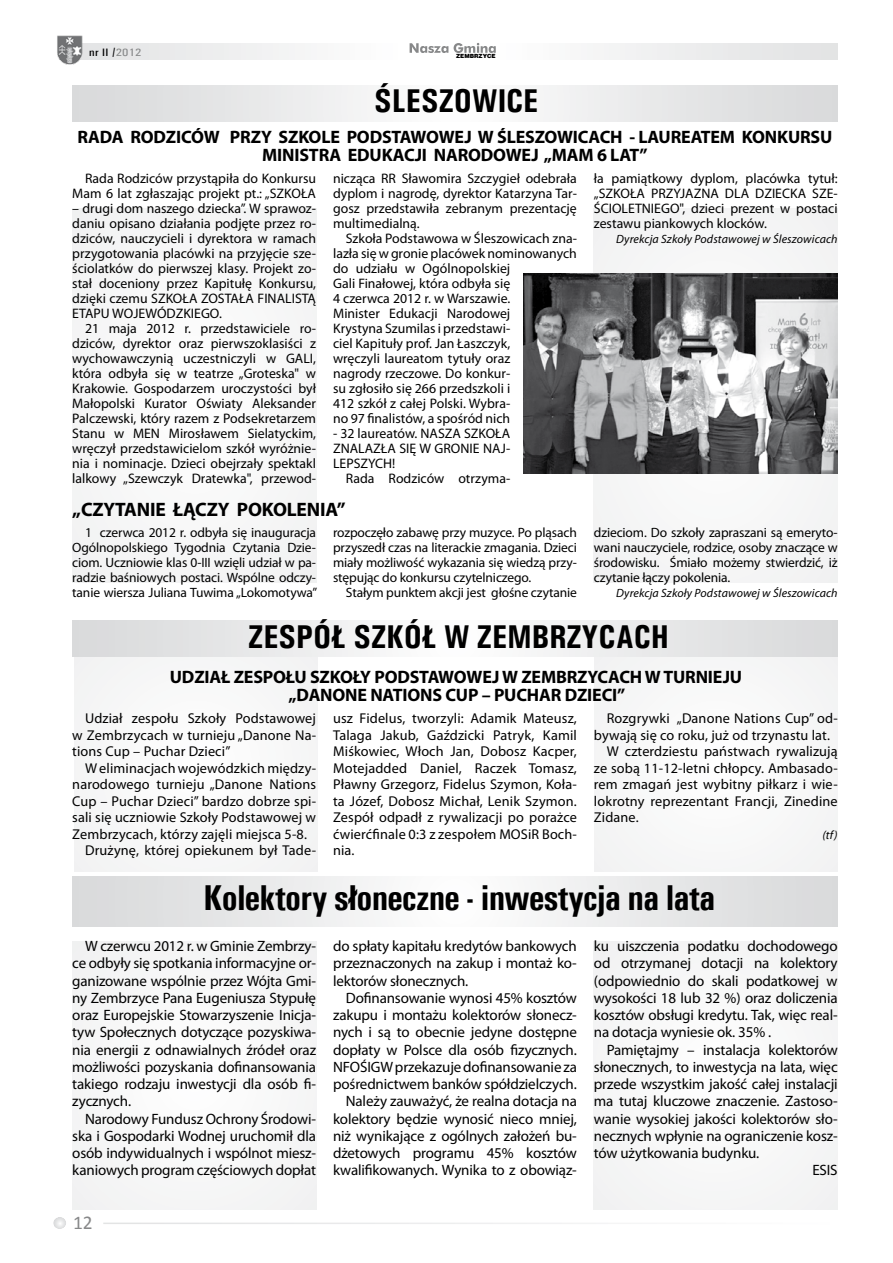
<style>
.page{position:relative;width:893px;height:1263px;background:#fff}
.page>*{position:absolute;margin:0;border:0;box-sizing:border-box;transform-origin:0 0}
.t1{font:700 condensed 36px "Univers";letter-spacing:-.02em;color:#000}
.t2{font:700 condensed 33px "Univers";color:#000}
.t3{font:700 19.5px "Myriad Pro";letter-spacing:-.01em;color:#000}
.t4{font:19.5px "Calibri";color:#878889}
.t5{font:700 18px/18px "Myriad Pro";letter-spacing:-.01em;color:#000;text-align:center}
.t6{font:15px/17.2px "Myriad Pro";letter-spacing:-.01em;color:#000;text-align:justify}
.t7{font:14.25px/16.5px "Myriad Pro";letter-spacing:.01em;color:#000;text-align:justify}
.t8{font:13.8px/15px "Myriad Pro";color:#000;text-align:justify}
.t9{font:13.5px/15px "Myriad Pro";letter-spacing:-.01em;color:#000;text-align:justify}
.t10{font:italic 12px "Myriad Pro";letter-spacing:.01em;color:#000}
.t11{font:500 condensed 10.8px "Univers";letter-spacing:.02em;color:#000;scale:1.25 1}
.t12{font:900 5.7px "Switzerland";color:#000}
.s1{font-size:12px}
.s2{color:#878889}
</style>
<div class="page">
<svg style="left:53px;top:1217px;width:13px;height:12px"></svg>
<div style="left:496px;top:43px;width:342px;height:17px;background:linear-gradient(to right,#fefefe,#e1e2e2)"></div>
<div style="left:60px;top:43px;width:341px;height:17px;background:linear-gradient(to right,#e0e1e2,#fefefe)"></div>
<img style="left:57px;top:35px;width:27px;height:30px">
<div style="left:72px;top:941px;width:244px;height:269px;background:#f6f6f7"></div>
<div style="left:594px;top:941px;width:244px;height:269px;background:#f6f6f7"></div>
<div style="left:74px;top:656px;width:244px;height:216px;background:#f7f7f7"></div>
<div style="left:594px;top:656px;width:244px;height:216px;background:#f7f7f7"></div>
<svg style="left:72px;top:620px;width:766px;height:37px"></svg>
<div style="left:72px;top:209px;width:244px;height:374px;background:#f6f6f7"></div>
<div style="left:594px;top:209px;width:244px;height:374px;background:#f5f5f5"></div>
<svg style="left:72px;top:85px;width:766px;height:37px"></svg>
<img style="left:523px;top:274px;width:315px;height:200px">
<svg style="left:410px;top:43px;width:86px;height:10px"></svg>
<svg style="left:72px;top:876px;width:766px;height:50px"></svg>
<p class="t11" style="left:89px;top:46px;width:43px">nr ii <span class="s1">/</span><span class="s2">2012</span></p>
<p class="t12" style="left:456px;top:53px;width:41px">ZEMBRZYCE</p>
<h2 class="t2" style="left:374px;top:81px;width:166px">ŚLESZOWICE</h2>
<h3 class="t5" style="left:78px;top:128px;width:756px">RADA RODZICÓW PRZY SZKOLE PODSTAWOWEJ W ŚLESZOWICACH - LAUREATEM KONKURSU<br>MINISTRA EDUKACJI NARODOWEJ „MAM 6 LAT”</h3>
<p class="t8" style="left:72px;top:171px;width:245px;text-align:right">Rada Rodziców przystąpiła do Konkursu<br>Mam 6 lat zgłaszając projekt pt.: „SZKOŁA</p>
<p class="t8" style="left:72px;top:201px;width:245px">– drugi dom naszego dziecka”. W sprawoz&shy;daniu opisano działania podjęte przez ro&shy;dziców, nauczycieli i dyrektora w ramach przygotowania placówki na przyjęcie sze&shy;ściolatków do pierwszej klasy. Projekt zo&shy;stał doceniony przez Kapitułę Konkursu, dzięki czemu SZKOŁA ZOSTAŁA FINALISTĄ ETAPU WOJEWÓDZKIEGO.</p>
<p class="t8" style="left:72px;top:321px;width:245px;text-indent:13px">21 maja 2012 r. przedstawiciele ro&shy;dziców, dyrektor oraz pierwszoklasiści z wychowawczynią uczestniczyli w GALI, która odbyła się w teatrze „Groteska" w Krakowie. Gospodarzem uroczystości był Małopolski Kurator Oświaty Aleksander Palczewski, który razem z Podsekretarzem Stanu w MEN Mirosławem Sielatyckim, wręczył przedstawicielom szkół wyróżnie&shy;nia i nominacje. Dzieci obejrzały spektakl lalkowy „Szewczyk Dratewka", przewod-</p>
<p class="t8" style="left:333px;top:171px;width:245px">nicząca RR Sławomira Szczygieł odebrała dyplom i nagrodę, dyrektor Katarzyna Tar&shy;gosz przedstawiła zebranym prezentację multimedialną.</p>
<p class="t8" style="left:333px;top:231px;width:245px;text-align:left;text-indent:13px">Szkoła Podstawowa w Śleszowicach zna&shy;lazła się w gronie placówek nominowanych do udziału w Ogólnopolskiej<br>Gali Finałowej, która odbyła się<br>4 czerwca 2012 r. w Warszawie.<br>Minister Edukacji Narodowej<br>Krystyna Szumilas i przedstawi-<br>ciel Kapituły prof. Jan Łaszczyk,<br>wręczyli laureatom tytuły oraz<br>nagrody rzeczowe. Do konkur-<br>su zgłosiło się 266 przedszkoli i<br>412 szkół z całej Polski. Wybra-<br>no 97 finalistów, a spośród nich</p>
<p class="t8" style="left:333px;top:426px;width:179px">- 32 laureatów. NASZA SZKOŁA ZNALAZŁA SIĘ W GRONIE NAJ-LEPSZYCH!</p>
<p class="t8" style="left:346px;top:471px;width:166px">Rada Rodziców otrzyma-</p>
<h3 class="t3" style="left:72px;top:497px;width:275px">„CZYTANIE ŁĄCZY POKOLENIA”</h3>
<p class="t9" style="left:72px;top:525px;width:246px;text-indent:13px">1 czerwca 2012 r. odbyła się inauguracja Ogólnopolskiego Tygodnia Czytania Dzie&shy;ciom. Uczniowie klas 0-III wzięli udział w pa&shy;radzie baśniowych postaci. Wspólne odczy&shy;tanie wiersza Juliana Tuwima „Lokomotywa”</p>
<p class="t9" style="left:333px;top:525px;width:245px">rozpoczęło zabawę przy muzyce. Po pląsach przyszedł czas na literackie zmagania. Dzieci miały możliwość wykazania się wiedzą przy&shy;stępując do konkursu czytelniczego.</p>
<p class="t9" style="left:346px;top:585px;width:233px">Stałym punktem akcji jest głośne czytanie</p>
<p class="t8" style="left:594px;top:171px;width:245px">ła pamiątkowy dyplom, placówka tytuł: „SZKOŁA PRZYJAZNA DLA DZIECKA SZE-ŚCIOLETNIEGO", dzieci prezent w postaci zestawu piankowych klocków.</p>
<p class="t10" style="left:616px;top:232px;width:223px">Dyrekcja Szkoły Podstawowej w Śleszowicach</p>
<p class="t9" style="left:594px;top:525px;width:245px">dzieciom. Do szkoły zapraszani są emeryto&shy;wani nauczyciele, rodzice, osoby znaczące w środowisku. Śmiało możemy stwierdzić, iż czytanie łączy pokolenia.</p>
<p class="t10" style="left:616px;top:586px;width:223px">Dyrekcja Szkoły Podstawowej w Śleszowicach</p>
<h2 class="t2" style="left:248px;top:616px;width:422px">ZESPÓŁ SZKÓŁ W ZEMBRZYCACH</h2>
<h3 class="t5" style="left:170px;top:668px;width:574px">UDZIAŁ ZESPOŁU SZKOŁY PODSTAWOWEJ W ZEMBRZYCACH W TURNIEJU „DANONE NATIONS CUP – PUCHAR DZIECI”</h3>
<p class="t7" style="left:72px;top:710px;width:245px;text-indent:13px">Udział zespołu Szkoły Podstawowej w Zembrzycach w turnieju „Danone Na&shy;tions Cup – Puchar Dzieci”</p>
<p class="t7" style="left:85px;top:760px;width:233px">W eliminacjach wojewódzkich między-</p>
<p class="t7" style="left:72px;top:776px;width:245px">narodowego turnieju „Danone Nations</p>
<p class="t7" style="left:72px;top:793px;width:245px">Cup – Puchar Dzieci” bardzo dobrze spi-</p>
<p class="t7" style="left:72px;top:809px;width:245px">sali się uczniowie Szkoły Podstawowej w</p>
<p class="t7" style="left:72px;top:826px;width:236px">Zembrzycach, którzy zajęli miejsca 5-8.</p>
<p class="t7" style="left:85px;top:842px;width:233px">Drużynę, której opiekunem był Tade-</p>
<p class="t7" style="left:333px;top:710px;width:245px">usz Fidelus, tworzyli: Adamik Mateusz, Talaga Jakub, Gaździcki Patryk, Kamil Miśkowiec, Włoch Jan, Dobosz Kacper, Motejadded Daniel, Raczek Tomasz, Pławny Grzegorz, Fidelus Szymon, Koła&shy;ta Józef, Dobosz Michał, Lenik Szymon.<br>Zespół odpadł z rywalizacji po porażce ćwierćfinale 0:3 z zespołem MOSiR Boch&shy;nia.</p>
<p class="t7" style="left:607px;top:710px;width:233px">Rozgrywki „Danone Nations Cup” od-</p>
<p class="t7" style="left:594px;top:727px;width:238px">bywają się co roku, już od trzynastu lat.</p>
<p class="t7" style="left:607px;top:743px;width:233px">W czterdziestu państwach rywalizują</p>
<p class="t7" style="left:594px;top:760px;width:245px">ze sobą 11-12-letni chłopcy. Ambasado-</p>
<p class="t7" style="left:594px;top:776px;width:245px">rem zmagań jest wybitny piłkarz i wie-</p>
<p class="t7" style="left:594px;top:793px;width:245px">lokrotny reprezentant Francji, Zinedine</p>
<p class="t7" style="left:594px;top:809px;width:46px">Zidane.</p>
<p class="t10" style="left:822px;top:827px;width:17px">(tf)</p>
<h1 class="t1" style="left:203px;top:876px;width:514px">Kolektory słoneczne - inwestycja na lata</h1>
<p class="t6" style="left:72px;top:937px;width:245px;text-indent:13px">W czerwcu 2012 r. w Gminie Zembrzy&shy;ce odbyły się spotkania informacyjne or&shy;ganizowane wspólnie przez Wójta Gmi&shy;ny Zembrzyce Pana Eugeniusza Stypułę oraz Europejskie Stowarzyszenie Inicja&shy;tyw Społecznych dotyczące pozyskiwa&shy;nia energii z odnawialnych źródeł oraz możliwości pozyskania dofinansowania takiego rodzaju inwestycji dla osób fi&shy;zycznych.</p>
<p class="t6" style="left:72px;top:1110px;width:245px;text-indent:13px">Narodowy Fundusz Ochrony Środowi&shy;ska i Gospodarki Wodnej uruchomił dla osób indywidualnych i wspólnot miesz&shy;kaniowych program częściowych dopłat</p>
<p class="t6" style="left:333px;top:937px;width:245px">do spłaty kapitału kredytów bankowych przeznaczonych na zakup i montaż ko&shy;lektorów słonecznych.</p>
<p class="t6" style="left:333px;top:989px;width:245px;text-align:right">Dofinansowanie wynosi 45% kosztów zakupu i montażu kolektorów słonecz&shy;nych i są to obecnie jedyne dostępne dopłaty w Polsce dla osób fizycznych.<br>NFOŚIGW przekazuje dofinansowanie za pośrednictwem banków spółdzielczych.<br>Należy zauważyć, że realna dotacja na kolektory będzie wynosić nieco mniej, niż wynikające z ogólnych założeń bu&shy;dżetowych programu 45% kosztów kwalifikowanych. Wynika to z obowiąz-</p>
<p class="t6" style="left:594px;top:937px;width:245px">ku uiszczenia podatku dochodowego od otrzymanej dotacji na kolektory (odpowiednio do skali podatkowej w wysokości 18 lub 32 %) oraz doliczenia kosztów obsługi kredytu. Tak, więc real&shy;na dotacja wyniesie ok. 35% .</p>
<p class="t6" style="left:607px;top:1041px;width:233px">Pamiętajmy – instalacja kolektorów</p>
<p class="t6" style="left:594px;top:1058px;width:245px">słonecznych, to inwestycja na lata, więc</p>
<p class="t6" style="left:594px;top:1075px;width:245px">przede wszystkim jakość całej instalacji</p>
<p class="t6" style="left:594px;top:1092px;width:245px">ma tutaj kluczowe znaczenie. Zastoso-</p>
<p class="t6" style="left:594px;top:1110px;width:245px">wanie wysokiej jakości kolektorów sło-</p>
<p class="t6" style="left:594px;top:1127px;width:245px">necznych wpłynie na ograniczenie kosz-</p>
<p class="t6" style="left:594px;top:1144px;width:167px">tów użytkowania budynku.</p>
<p class="t6" style="left:812px;top:1161px;width:27px">ESIS</p>
<h3 class="t4" style="left:73px;top:1210px;width:19px">12</h3>
</div>
